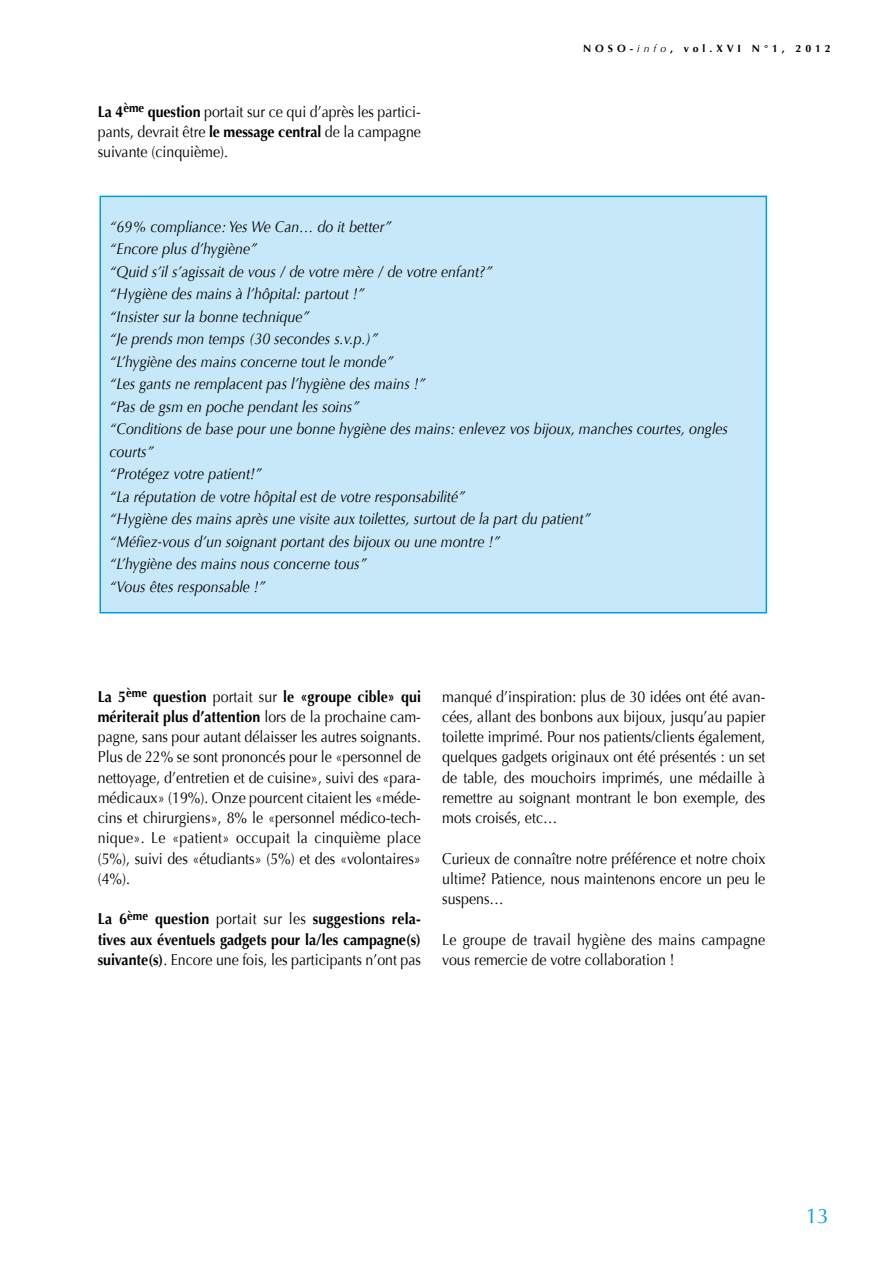
<style>
.page{position:relative;width:893px;height:1263px;background:#fff}
.page>*{position:absolute;margin:0;border:0;box-sizing:border-box;transform-origin:0 0}
.t1{font:21px "Optima";color:#009ee0}
.t2{font:15.75px/20.2px "Optima";color:#000;text-align:justify;scale:.9 1}
.t3{font:italic 15.75px/22.5px "Optima";color:#000;scale:.9 1}
.t4{font:700 15.75px/20.2px "Optima";color:#000;text-align:justify;scale:.9 1}
.t5{font:700 10.5px "Optima";letter-spacing:.375em;color:#000}
.s1{font-weight:700}
.s2{font-weight:400;font-style:italic}
.s3{font-weight:400}
</style>
<div class="page">
<div style="left:100px;top:196px;width:666px;height:417px;background:#c7e8f8"></div>
<div style="left:99px;top:196px;width:668px;height:417px;border:2px solid #009ee0"></div>
<p class="t2" style="left:98px;top:101px;width:361px"><span class="s1">La 4</span><sup>ème</sup> <span class="s1">question</span> portait sur ce qui d’après les partici&shy;pants, devrait être <span class="s1">le message central</span> de la campagne suivante (cinquième).</p>
<p class="t5" style="left:583px;top:43px;width:249px">n oso-<span class="s2">info</span>, vol.XVI N°1, 2012</p>
<p class="t3" style="left:110px;top:215px;width:689px">“69% compliance: Yes We Can… do it better”<br>“Encore plus d’hygiène”<br>“Quid s’il s’agissait de vous / de votre mère / de votre enfant?”<br>“Hygiène des mains à l’hôpital: partout !”<br>“Insister sur la bonne technique”<br>“Je prends mon temps (30 secondes s.v.p.)”<br>“L’hygiène des mains concerne tout le monde”<br>“Les gants ne remplacent pas l’hygiène des mains !”<br>“Pas de gsm en poche pendant les soins”<br>“Conditions de base pour une bonne hygiène des mains: enlevez vos bijoux, manches courtes, ongles courts”<br>“Protégez votre patient!”<br>“La réputation de votre hôpital est de votre responsabilité”<br>“Hygiène des mains après une visite aux toilettes, surtout de la part du patient”<br>“Méfiez-vous d’un soignant portant des bijoux ou une montre !”<br>“L’hygiène des mains nous concerne tous”<br>“Vous êtes responsable !”</p>
<p class="t2" style="left:98px;top:686px;width:361px"><span class="s1">La 5</span><sup>ème</sup> <span class="s1">question</span> portait sur <span class="s1">le «groupe cible» qui mériterait plus d’attention</span> lors de la prochaine cam&shy;pagne, sans pour autant délaisser les autres soignants.<br>Plus de 22% se sont prononcés pour le «personnel de nettoyage, d’entretien et de cuisine», suivi des «para&shy;médicaux» (19%). Onze pourcent citaient les «méde&shy;cins et chirurgiens», 8% le «personnel médico-tech&shy;nique». Le «patient» occupait la cinquième place (5%), suivi des «étudiants» (5%) et des «volontaires» (4%).</p>
<p class="t4" style="left:98px;top:909px;width:361px">La 6<sup>ème</sup> question <span class="s3">portait sur les</span> suggestions rela&shy;tives aux éventuels gadgets pour la/les campagne(s) suivante(s)<span class="s3">. Encore une fois, les participants n’ont pas</span></p>
<p class="t2" style="left:442px;top:686px;width:361px">manqué d’inspiration: plus de 30 idées ont été avan&shy;cées, allant des bonbons aux bijoux, jusqu’au papier toilette imprimé. Pour nos patients/clients également, quelques gadgets originaux ont été présentés : un set de table, des mouchoirs imprimés, une médaille à remettre au soignant montrant le bon exemple, des mots croisés, etc…</p>
<p class="t2" style="left:442px;top:848px;width:361px">Curieux de connaître notre préférence et notre choix ultime? Patience, nous maintenons encore un peu le suspens…</p>
<p class="t2" style="left:442px;top:929px;width:360px">Le groupe de travail hygiène des mains campagne vous remercie de votre collaboration !</p>
<h1 class="t1" style="left:806px;top:1203px;width:25px">13</h1>
</div>
